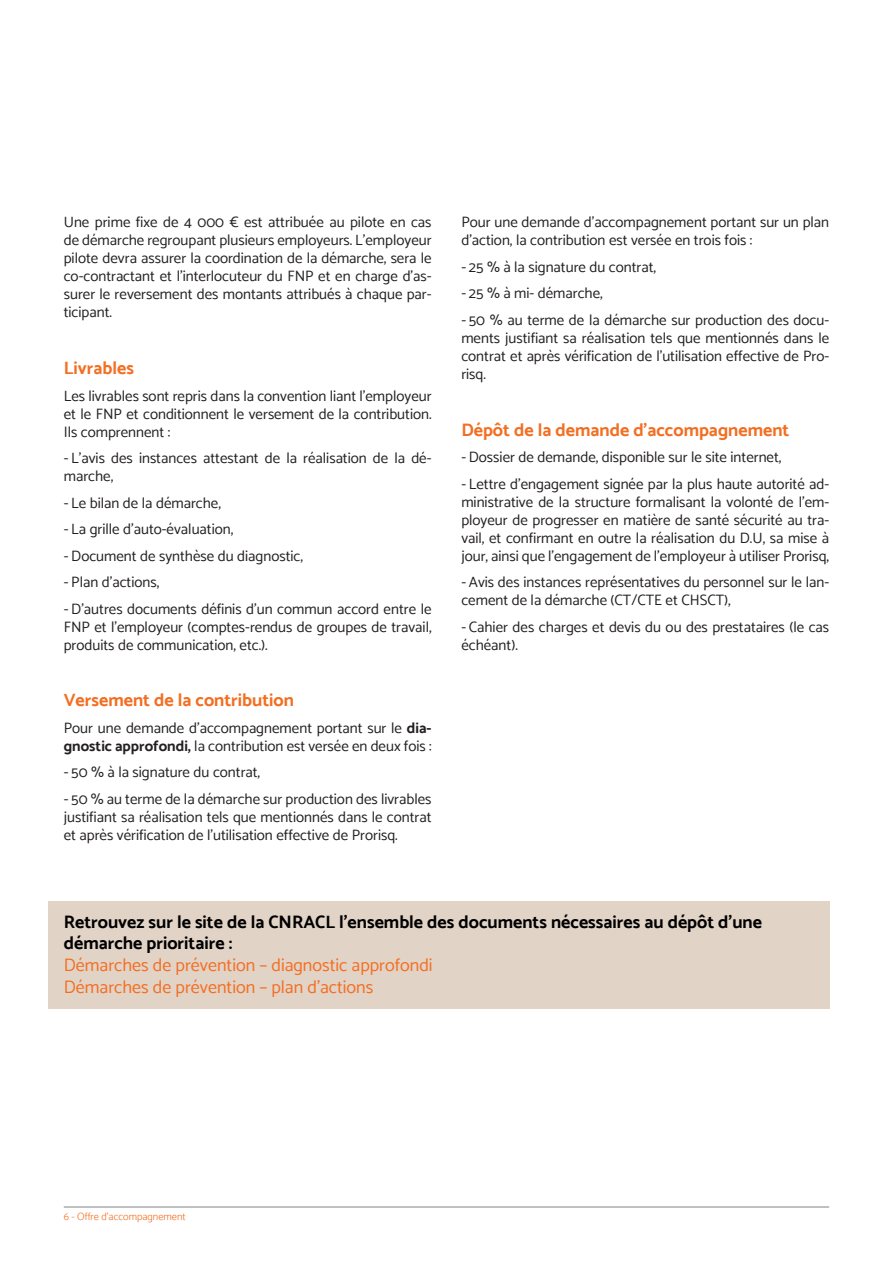
<style>
.page{position:relative;width:893px;height:1263px;background:#fff}
.page>*{position:absolute;margin:0;border:0;box-sizing:border-box;transform-origin:0 0}
.Titre_paragraphes{font:700 18px/21.6px "Catamaran";color:#000}
.Titre_paragraphes-2{font:18px "Catamaran";color:#f36e21}
.Titre_paragraphes-3{font:700 18px "Catamaran";color:#f36e21}
.Titre_paragraphes-4{font:15px/18px "Catamaran";color:#231f20;text-align:justify}
.t1{font:300 10.5px "Catamaran";color:#f36e21}
.s1{font-weight:700}
</style>
<div class="page">
<hr style="left:64px;top:1206px;width:765px;height:1px;background:#808285">
<div style="left:48px;top:901px;width:781px;height:108px;background:#e2d3c7"></div>
<p class="Titre_paragraphes-4" style="left:64px;top:213px;width:369px">Une prime fixe de 4 000 € est attribuée au pilote en cas de démarche regroupant plusieurs employeurs. L’employeur pilote devra assurer la coordination de la démarche, sera le co-contractant et l’interlocuteur du FNP et en charge d’as&shy;surer le reversement des montants attribués à chaque par&shy;ticipant.</p>
<p class="Titre_paragraphes-3" style="left:64px;top:357px;width:72px">Livrables</p>
<p class="Titre_paragraphes-4" style="left:64px;top:386px;width:369px">Les livrables sont repris dans la convention liant l’employeur et le FNP et conditionnent le versement de la contribution.<br>Ils comprennent :</p>
<p class="Titre_paragraphes-4" style="left:64px;top:449px;width:369px">- L’avis des instances attestant de la réalisation de la dé&shy;marche,</p>
<p class="Titre_paragraphes-4" style="left:64px;top:493px;width:159px">- Le bilan de la démarche,</p>
<p class="Titre_paragraphes-4" style="left:64px;top:520px;width:171px">- La grille d’auto-évaluation,</p>
<p class="Titre_paragraphes-4" style="left:64px;top:546px;width:241px">- Document de synthèse du diagnostic,</p>
<p class="Titre_paragraphes-4" style="left:64px;top:573px;width:97px">- Plan d’actions,</p>
<p class="Titre_paragraphes-4" style="left:64px;top:599px;width:369px">- D’autres documents définis d’un commun accord entre le FNP et l’employeur (comptes-rendus de groupes de travail, produits de communication, etc.).</p>
<p class="Titre_paragraphes-3" style="left:64px;top:689px;width:232px">Versement de la contribution</p>
<p class="Titre_paragraphes-4" style="left:64px;top:718px;width:369px">Pour une demande d’accompagnement portant sur le <span class="s1">dia&shy;gnostic approfondi,</span> la contribution est versée en deux fois :</p>
<p class="Titre_paragraphes-4" style="left:64px;top:763px;width:198px">- 50 % à la signature du contrat,</p>
<p class="Titre_paragraphes-4" style="left:64px;top:789px;width:369px">- 50 % au terme de la démarche sur production des livrables justifiant sa réalisation tels que mentionnés dans le contrat et après vérification de l’utilisation effective de Prorisq.</p>
<p class="Titre_paragraphes-4" style="left:461px;top:213px;width:369px">Pour une demande d’accompagnement portant sur un plan d’action, la contribution est versée en trois fois :</p>
<p class="Titre_paragraphes-4" style="left:461px;top:258px;width:196px">- 25 % à la signature du contrat,</p>
<p class="Titre_paragraphes-4" style="left:461px;top:284px;width:143px">- 25 % à mi- démarche,</p>
<p class="Titre_paragraphes-4" style="left:461px;top:311px;width:369px">- 50 % au terme de la démarche sur production des docu&shy;ments justifiant sa réalisation tels que mentionnés dans le contrat et après vérification de l’utilisation effective de Pro&shy;risq.</p>
<p class="Titre_paragraphes-3" style="left:461px;top:419px;width:330px">Dépôt de la demande d’accompagnement</p>
<p class="Titre_paragraphes-4" style="left:461px;top:448px;width:322px">- Dossier de demande, disponible sur le site internet,</p>
<p class="Titre_paragraphes-4" style="left:461px;top:474px;width:369px">- Lettre d’engagement signée par la plus haute autorité ad&shy;ministrative de la structure formalisant la volonté de l’em&shy;ployeur de progresser en matière de santé sécurité au tra&shy;vail, et confirmant en outre la réalisation du D.U, sa mise à jour, ainsi que l’engagement de l’employeur à utiliser Prorisq,</p>
<p class="Titre_paragraphes-4" style="left:461px;top:573px;width:369px">- Avis des instances représentatives du personnel sur le lan&shy;cement de la démarche (CT/CTE et CHSCT),</p>
<p class="Titre_paragraphes-4" style="left:461px;top:617px;width:369px">- Cahier des charges et devis du ou des prestataires (le cas échéant).</p>
<p class="Titre_paragraphes" style="left:64px;top:911px;width:700px">Retrouvez sur le site de la CNRACL l’ensemble des documents nécessaires au dépôt d’une démarche prioritaire :</p>
<p class="Titre_paragraphes-2" style="left:64px;top:954px;width:370px">Démarches de prévention – diagnostic approfondi</p>
<p class="Titre_paragraphes-2" style="left:64px;top:976px;width:311px">Démarches de prévention – plan d’actions</p>
<p class="t1" style="left:64px;top:1210px;width:123px">6 - Offre d’accompagnement</p>
</div>
